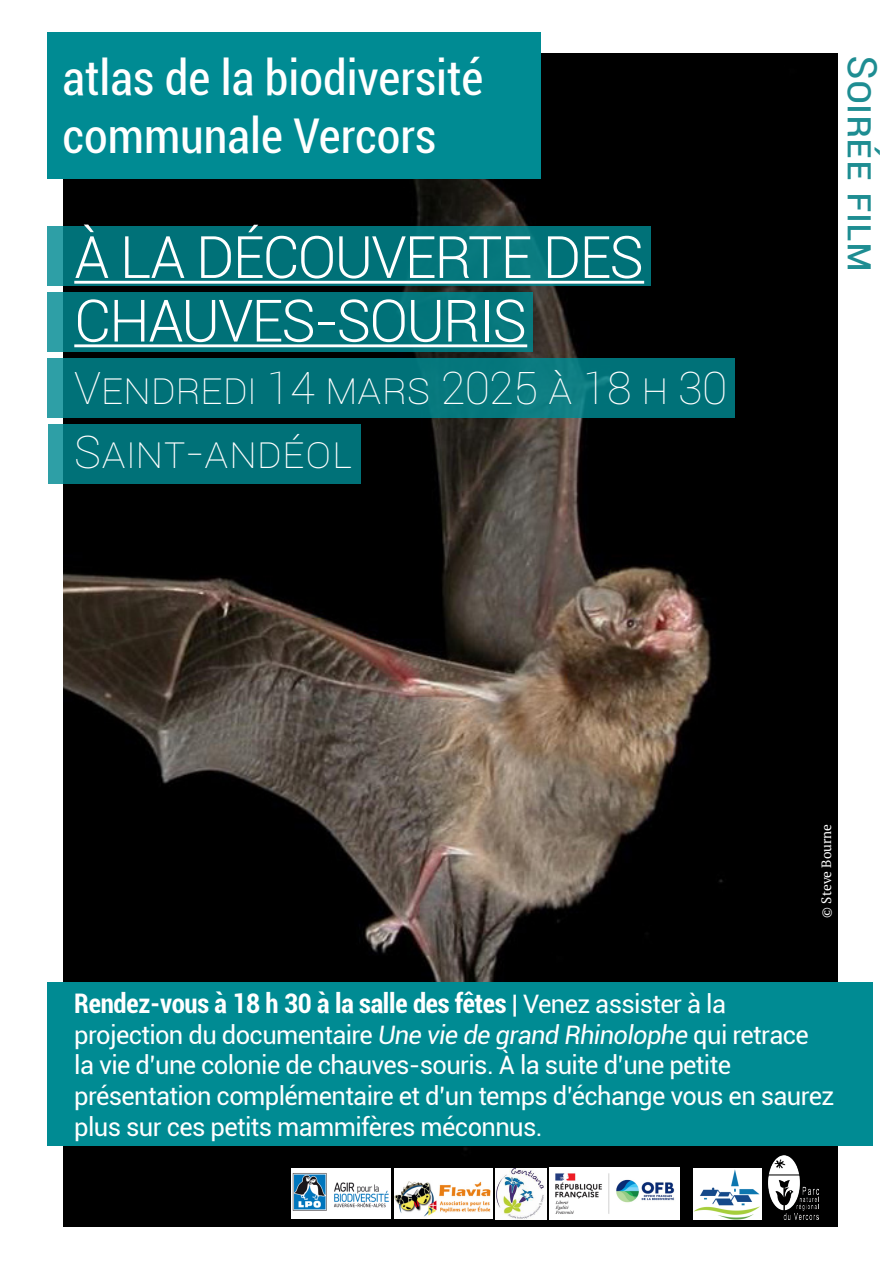
<style>
.page{position:relative;width:893px;height:1263px;background:#fff}
.page>*{position:absolute;margin:0;border:0;box-sizing:border-box;transform-origin:0 0}
.t1{font:300 58.5px "Roboto";letter-spacing:-.03em;color:#fff}
.t2{font:condensed 48px "Roboto";color:#fff}
.t3{font:100 45px "Roboto";letter-spacing:-.01em;color:#fff}
.t4{font:40.5px "Roboto";color:#1e8d92}
.t5{font:700 condensed 27px "Roboto";letter-spacing:-.01em;color:#fff}
.t6{font:25.5px/30.6px "Roboto";letter-spacing:-.025em;color:#fff}
.CONTACT{font:13.5px "PT Serif";color:#fff}
.s1{font-weight:400;font-stretch:normal;font-size:25.5px}
.s2{font-style:italic}
</style>
<div class="page">
<img style="left:64px;top:53px;width:774px;height:1174px">
<div style="left:47px;top:982px;width:826px;height:164px;background:#008b93"></div>
<div style="left:47px;top:32px;width:494px;height:147px;background:#008b93"></div>
<div style="left:47px;top:226px;width:604px;height:60px;background:#007178"></div>
<svg style="left:47px;top:359px;width:688px;height:59px;background:#03747a"></svg>
<hr style="left:74px;top:281px;width:570px;height:3px;background:#fff">
<img style="left:769px;top:1156px;width:49px;height:63px">
<div style="left:48px;top:424px;width:312px;height:60px;background:#007178"></div>
<img style="left:693px;top:1169px;width:68px;height:51px">
<div style="left:47px;top:292px;width:486px;height:60px;background:#007178"></div>
<hr style="left:74px;top:344px;width:453px;height:3px;background:#fff">
<img style="left:550px;top:1167px;width:129px;height:53px">
<img style="left:394px;top:1168px;width:99px;height:51px">
<img style="left:292px;top:1168px;width:98px;height:51px">
<img style="left:496px;top:1168px;width:51px;height:51px">
<p class="t2" style="left:62px;top:45px;width:422px">atlas de la biodiversité</p>
<p class="t2" style="left:62px;top:102px;width:375px">communale Vercors</p>
<p class="t1" style="left:74px;top:217px;width:571px">À LA DÉCOUVERTE DES</p>
<p class="t1" style="left:74px;top:280px;width:454px">CHAUVES-SOURIS</p>
<p class="t3" style="left:74px;top:357px;width:654px">Vendredi 14 mars 2025 à 18 h 30</p>
<p class="t3" style="left:74px;top:421px;width:279px">Saint-andéol</p>
<p class="t4" style="left:891px;top:55px;width:218px;rotate:90deg">Soirée film</p>
<p class="CONTACT" style="left:818px;top:918px;width:95px;rotate:-90deg">© Steve Bourne</p>
<p class="t5" style="left:74px;top:985px;width:653px">Rendez-vous à 18 h 30 à la salle des fêtes <span class="s1">| Venez assister à la</span></p>
<p class="t6" style="left:74px;top:1018px;width:762px">projection du documentaire <span class="s2">Une vie de grand Rhinolophe</span> qui retrace la vie d’une colonie de chauves-souris. À la suite d’une petite présentation complémentaire et d’un temps d’échange vous en saurez plus sur ces petits mammifères méconnus.</p>
</div>
